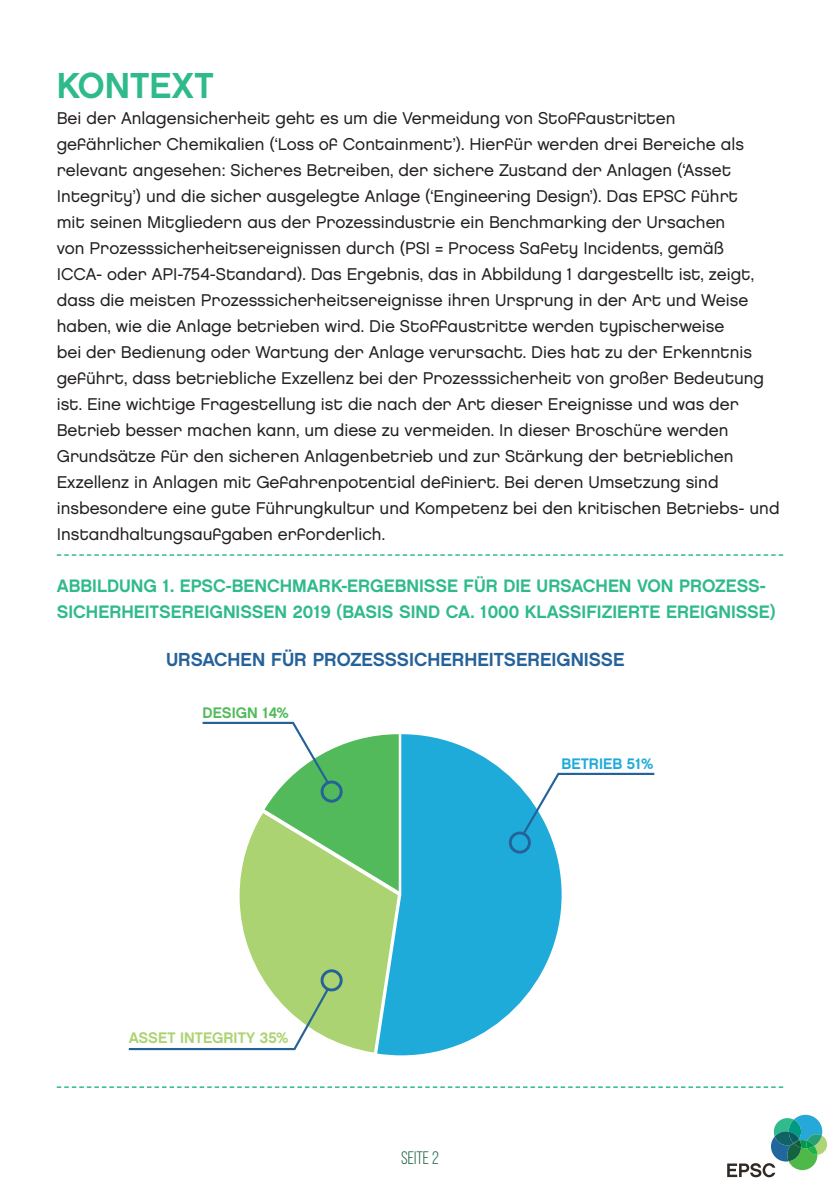
<style>
.page{position:relative;width:840px;height:1191px;background:#fff}
.page>*{position:absolute;margin:0;border:0;box-sizing:border-box;transform-origin:0 0}
.t1{font:36px "Chalet New York Nineteen Eighty";color:#2fba8c}
.t2{font:18.8px "Chalet New York Nineteen Eighty";color:#256299}
.t3{font:18px/26px "Chalet New York Nineteen Eighty";color:#2fba8c}
.t4{font:18px "Bebas Neue";color:#15603f}
.t5{font:17px/26px "Chalet London Nineteen Eighty";color:#231f20}
.t6{font:15.2px "Chalet New York Nineteen Eighty";color:#acd371}
.t7{font:15.2px "Chalet New York Nineteen Eighty";color:#1eabda}
.t8{font:15.2px "Chalet New York Nineteen Eighty";color:#52ba5a}
</style>
<div class="page">
<svg style="left:727px;top:1114px;width:99px;height:63px"></svg>
<svg style="left:377px;top:734px;width:184px;height:321px;fill:#1eabda"></svg>
<svg style="left:128px;top:721px;width:270px;height:331px"></svg>
<div style="left:508px;top:831px;width:22px;height:22px;border:3px solid #256299;border-radius:50%"></div>
<svg style="left:520px;top:771px;width:135px;height:65px"></svg>
<svg style="left:57px;top:554px;width:725px;height:2px"></svg>
<svg style="left:57px;top:1086px;width:725px;height:2px"></svg>
<p class="t1" style="left:57px;top:64px;width:158px">KONTEXT</p>
<p class="t5" style="left:57px;top:105px;width:724px">Bei der Anlagensicherheit geht es um die Vermeidung von Stoffaustritten gefährlicher Chemikalien (‘Loss of Containment’). Hierfür werden drei Bereiche als relevant angesehen: Sicheres Betreiben, der sichere Zustand der Anlagen (‘Asset Integrity’) und die sicher ausgelegte Anlage (‘Engineering Design’). Das EPSC führt<br>mit seinen Mitgliedern aus der Prozessindustrie ein Benchmarking der Ursachen<br>von Prozesssicherheitsereignissen durch (PSI = Process Safety Incidents, gemäß<br>ICCA- oder API-754-Standard). Das Ergebnis, das in Abbildung 1 dargestellt ist, zeigt, dass die meisten Prozesssicherheitsereignisse ihren Ursprung in der Art und Weise haben, wie die Anlage betrieben wird. Die Stoffaustritte werden typischerweise<br>bei der Bedienung oder Wartung der Anlage verursacht. Dies hat zu der Erkenntnis geführt, dass betriebliche Exzellenz bei der Prozesssicherheit von großer Bedeutung ist. Eine wichtige Fragestellung ist die nach der Art dieser Ereignisse und was der Betrieb besser machen kann, um diese zu vermeiden. In dieser Broschüre werden Grundsätze für den sicheren Anlagenbetrieb und zur Stärkung der betrieblichen Exzellenz in Anlagen mit Gefahrenpotential definiert. Bei deren Umsetzung sind insbesondere eine gute Führungkultur und Kompetenz bei den kritischen Betriebs- und Instandhaltungsaufgaben erforderlich.</p>
<p class="t3" style="left:57px;top:573px;width:720px">ABBILDUNG 1. EPSC-BENCHMARK-ERGEBNISSE FÜR DIE URSACHEN VON PROZESS-<br>SICHERHEITSEREIGNISSEN 2019 (BASIS SIND CA. 1000 KLASSIFIZIERTE EREIGNISSE)</p>
<p class="t2" style="left:166px;top:647px;width:459px">URSACHEN FÜR PROZESSSICHERHEITSEREIGNISSE</p>
<p class="t8" style="left:202px;top:703px;width:88px">DESIGN 14%</p>
<p class="t6" style="left:129px;top:1028px;width:161px">ASSET INTEGRITY 35%</p>
<p class="t4" style="left:401px;top:1148px;width:39px">Seite 2</p>
<p class="t7" style="left:561px;top:754px;width:93px">BETRIEB 51%</p>
</div>
